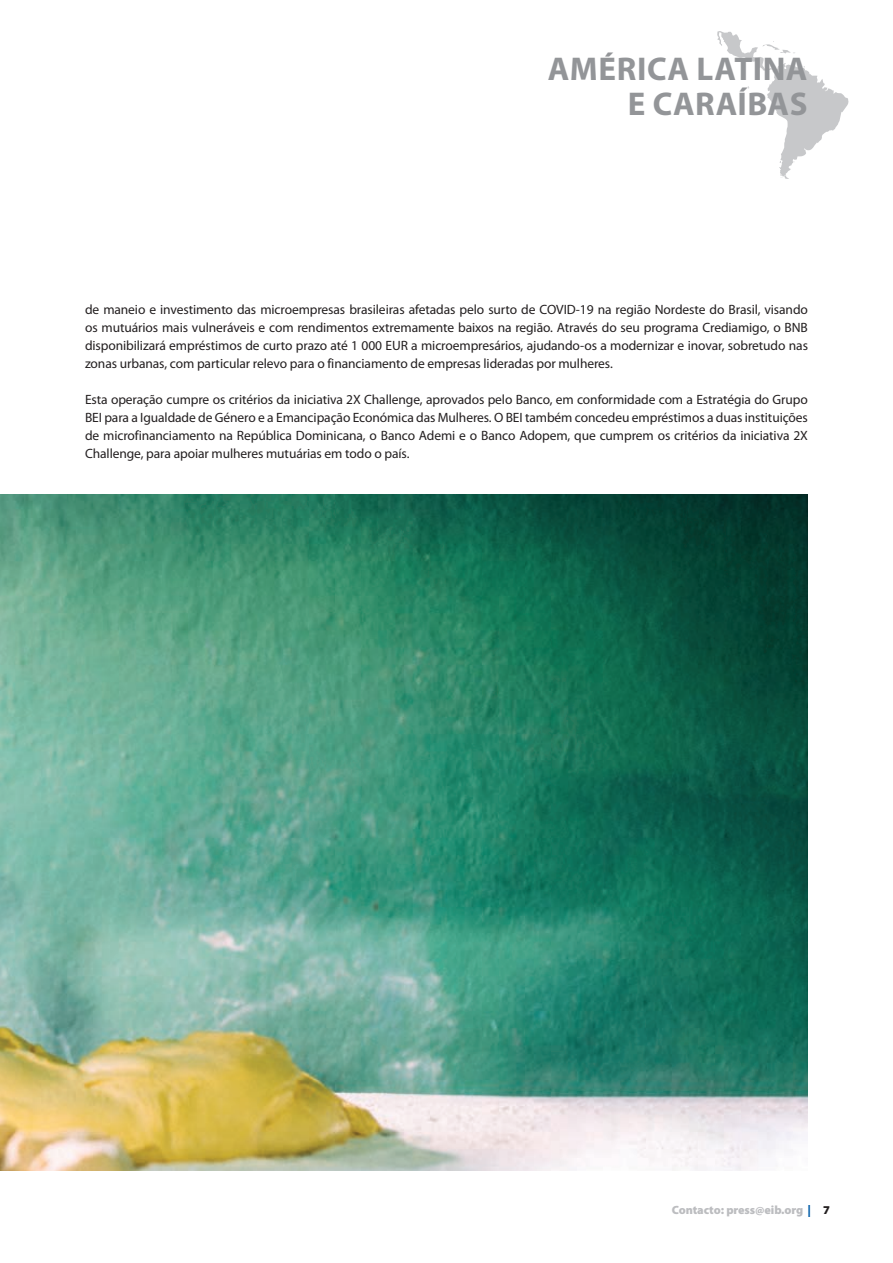
<style>
.page{position:relative;width:893px;height:1263px;background:#fff}
.page>*{position:absolute;margin:0;border:0;box-sizing:border-box;transform-origin:0 0}
.t1{font:700 33px/34.5px "Myriad Pro";letter-spacing:.015em;color:#939598;text-align:right}
.EA_Texte_Courant{font:13.5px/18px "Myriad Pro";letter-spacing:-.005em;color:#231f20;text-align:justify}
.t2{font:900 12px "Myriad Pro";letter-spacing:-.005em;color:#bcbdc0}
.s1{color:#015ca8}
.s2{color:#231f20}
</style>
<div class="page">
<svg style="left:717px;top:31px;width:131px;height:148px"></svg>
<img style="left:0;top:494px;width:808px;height:676px">
<h1 class="t1" style="left:548px;top:52px;width:261px">AMÉRICA LATINA<br>E CARAÍBAS</h1>
<p class="EA_Texte_Courant" style="left:85px;top:301px;width:724px">de maneio e investimento das microempresas brasileiras afetadas pelo surto de COVID-19 na região Nordeste do Brasil, visando os mutuários mais vulneráveis e com rendimentos extremamente baixos na região. Através do seu programa Crediamigo, o BNB disponibilizará empréstimos de curto prazo até 1 000 EUR a microempresários, ajudando-os a modernizar e inovar, sobretudo nas zonas urbanas, com particular relevo para o financiamento de empresas lideradas por mulheres.</p>
<p class="EA_Texte_Courant" style="left:85px;top:391px;width:724px">Esta operação cumpre os critérios da iniciativa 2X Challenge, aprovados pelo Banco, em conformidade com a Estratégia do Grupo BEI para a Igualdade de Género e a Emancipação Económica das Mulheres. O BEI também concedeu empréstimos a duas instituições de microfinanciamento na República Dominicana, o Banco Ademi e o Banco Adopem, que cumprem os critérios da iniciativa 2X Challenge, para apoiar mulheres mutuárias em todo o país.</p>
<p class="t2" style="left:672px;top:1203px;width:160px">Contacto: press@eib.org <span class="s1">|</span> <span class="s2">7</span></p>
</div>
